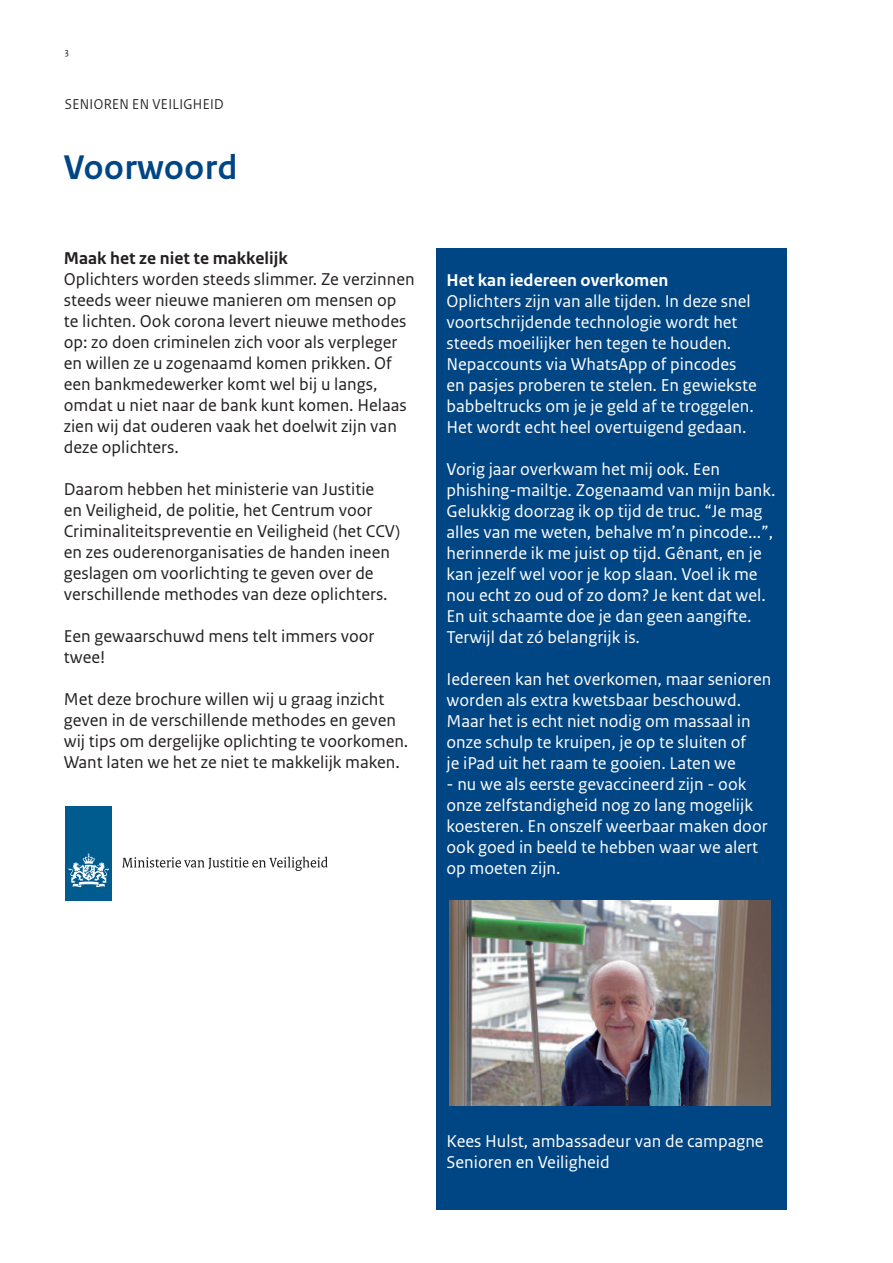
<style>
.page{position:relative;width:893px;height:1263px;background:#fff}
.page>*{position:absolute;margin:0;border:0;box-sizing:border-box;transform-origin:0 0}
.t1{font:700 36px "Rijksoverheid Sans Heading";letter-spacing:.02em;color:#004684}
.t2{font:18px/21px "Rijksoverheid Sans Text";color:#fff}
.t3{font:18px/21px "Rijksoverheid Sans Text";color:#231f20}
.t4{font:700 18px "Rijksoverheid Sans Text";color:#231f20}
.t5{font:700 18px "Rijksoverheid Sans Text";color:#fff}
.t6{font:15px "Rijksoverheid Sans Heading";letter-spacing:.025em;color:#231f20}
.t7{font:9.75px "Profile";color:#231f20}
</style>
<div class="page">
<div style="left:436px;top:249px;width:351px;height:961px;background:#004684"></div>
<div style="left:65px;top:806px;width:47px;height:95px;background:#005b8f"></div>
<svg style="left:68px;top:853px;width:41px;height:35px"></svg>
<svg style="left:122px;top:857px;width:205px;height:14px"></svg>
<img style="left:450px;top:900px;width:321px;height:205px">
<p class="t7" style="left:65px;top:47px;width:6px">3</p>
<p class="t6" style="left:65px;top:95px;width:160px">SENIOREN EN VEILIGHEID</p>
<h1 class="t1" style="left:64px;top:147px;width:175px">Voorwoord</h1>
<p class="t4" style="left:64px;top:248px;width:226px">Maak het ze niet te makkelijk</p>
<p class="t3" style="left:64px;top:269px;width:352px">Oplichters worden steeds slimmer. Ze verzinnen steeds weer nieuwe manieren om mensen op te lichten. Ook corona levert nieuwe methodes op: zo doen criminelen zich voor als verpleger en willen ze u zogenaamd komen prikken. Of een bankmedewerker komt wel bij u langs, omdat u niet naar de bank kunt komen. Helaas zien wij dat ouderen vaak het doelwit zijn van deze oplichters.</p>
<p class="t3" style="left:64px;top:479px;width:338px">Daarom hebben het ministerie van Justitie<br>en Veiligheid, de politie, het Centrum voor Criminaliteitspreventie en Veiligheid (het CCV) en zes ouderenorganisaties de handen ineen geslagen om voorlichting te geven over de verschillende methodes van deze oplichters.</p>
<p class="t3" style="left:64px;top:626px;width:312px">Een gewaarschuwd mens telt immers voor twee!</p>
<p class="t3" style="left:64px;top:689px;width:346px">Met deze brochure willen wij u graag inzicht geven in de verschillende methodes en geven wij tips om dergelijke oplichting te voorkomen.<br>Want laten we het ze niet te makkelijk maken.</p>
<p class="t5" style="left:446px;top:270px;width:223px">Het kan iedereen overkomen</p>
<p class="t2" style="left:446px;top:291px;width:312px">Oplichters zijn van alle tijden. In deze snel voortschrijdende technologie wordt het steeds moeilijker hen tegen te houden.<br>Nepaccounts via WhatsApp of pincodes en pasjes proberen te stelen. En gewiekste babbeltrucks om je je geld af te troggelen.<br>Het wordt echt heel overtuigend gedaan.</p>
<p class="t2" style="left:446px;top:459px;width:331px">Vorig jaar overkwam het mij ook. Een phishing-mailtje. Zogenaamd van mijn bank.<br>Gelukkig doorzag ik op tijd de truc. “Je mag alles van me weten, behalve m’n pincode...”, herinnerde ik me juist op tijd. Gênant, en je kan jezelf wel voor je kop slaan. Voel ik me nou echt zo oud of zo dom? Je kent dat wel.<br>En uit schaamte doe je dan geen aangifte.<br>Terwijl dat zó belangrijk is.</p>
<p class="t2" style="left:446px;top:669px;width:326px">Iedereen kan het overkomen, maar senioren worden als extra kwetsbaar beschouwd.<br>Maar het is echt niet nodig om massaal in onze schulp te kruipen, je op te sluiten of<br>je iPad uit het raam te gooien. Laten we</p>
<p class="t2" style="left:446px;top:774px;width:323px">- nu we als eerste gevaccineerd zijn - ook onze zelfstandigheid nog zo lang mogelijk koesteren. En onszelf weerbaar maken door ook goed in beeld te hebben waar we alert op moeten zijn.</p>
<p class="t2" style="left:446px;top:1131px;width:319px">Kees Hulst, ambassadeur van de campagne<br>Senioren en Veiligheid</p>
</div>
